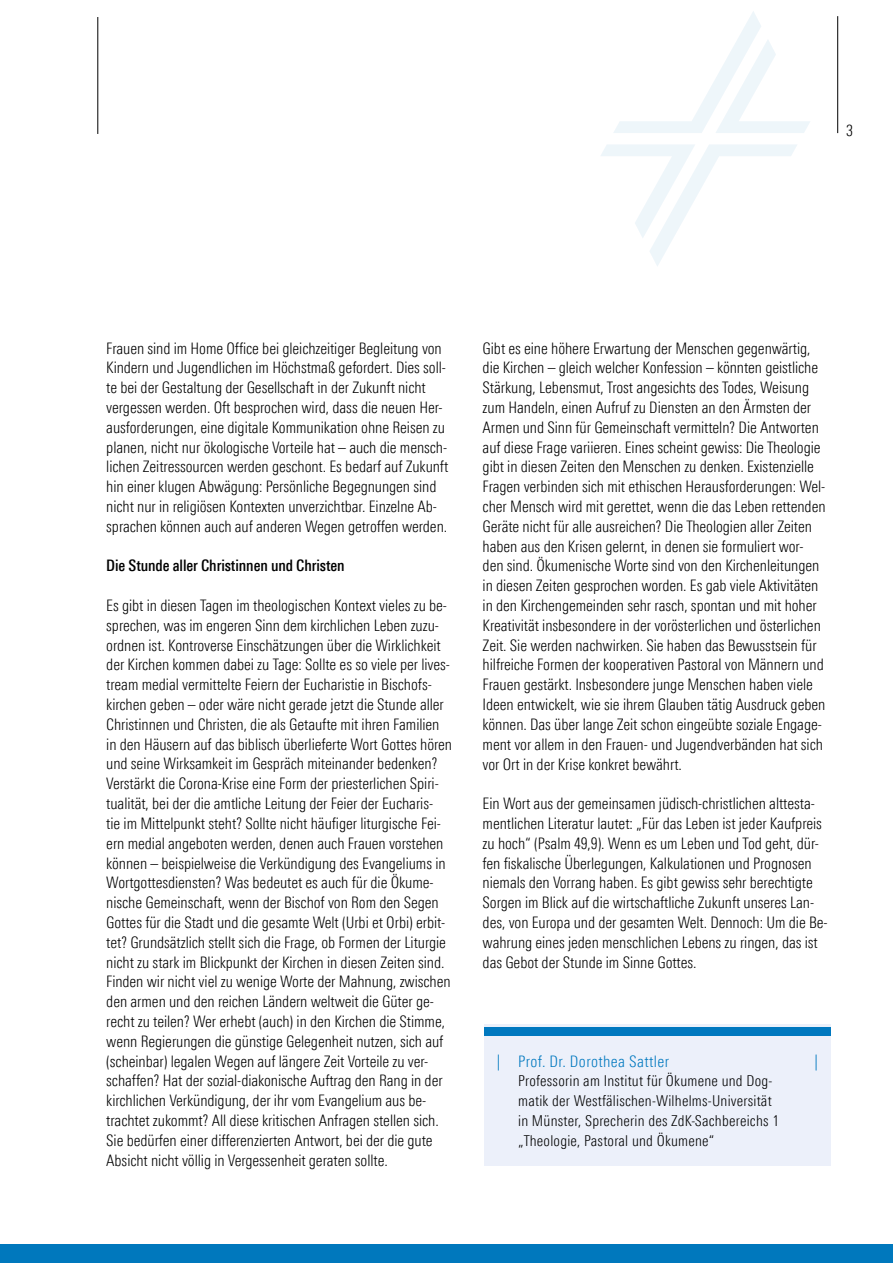
<style>
.page{position:relative;width:893px;height:1263px;background:#fff}
.page>*{position:absolute;margin:0;border:0;box-sizing:border-box;transform-origin:0 0}
.t1{font:300 15.9px/19.8px "Linotype Univers 320 Cn";letter-spacing:-.005em;color:#000}
.t2{font:500 15.9px "Linotype Univers 520 Cn";letter-spacing:-.005em;color:#000}
.t3{font:300 15.9px "Linotype Univers 320 Cn";letter-spacing:.025em;color:#0078bf}
.t4{font:300 15px/19.8px "Linotype Univers 320 Cn";letter-spacing:.015em;color:#000}
</style>
<div class="page">
<hr style="left:837px;top:16px;width:1px;height:117px;background:#000">
<hr style="left:97px;top:17px;width:1px;height:117px;background:#000">
<svg style="left:614px;top:11px;width:196px;height:122px"></svg>
<svg style="left:601px;top:145px;width:196px;height:121px"></svg>
<div style="left:0;top:1245px;width:893px;height:18px;background:#0078bd"></div>
<div style="left:484px;top:1024px;width:347px;height:141px;background:#ecf0fa"></div>
<div style="left:484px;top:1027px;width:347px;height:8px;background:#0078bf"></div>
<p class="t1" style="left:846px;top:120px;width:8px">3</p>
<p class="t1" style="left:106px;top:338px;width:343px">Frauen sind im Home Office bei gleichzeitiger Begleitung von Kindern und Jugendlichen im Höchstmaß gefordert. Dies soll&shy;te bei der Gestaltung der Gesellschaft in der Zukunft nicht vergessen werden. Oft besprochen wird, dass die neuen Her&shy;ausforderungen, eine digitale Kommunikation ohne Reisen zu planen, nicht nur ökologische Vorteile hat – auch die mensch&shy;lichen Zeitressourcen werden geschont. Es bedarf auf Zukunft hin einer klugen Abwägung: Persönliche Begegnungen sind nicht nur in religiösen Kontexten unverzichtbar. Einzelne Ab&shy;sprachen können auch auf anderen Wegen getroffen werden.</p>
<p class="t2" style="left:106px;top:556px;width:240px">Die Stunde aller Christinnen und Christen</p>
<p class="t1" style="left:106px;top:595px;width:347px">Es gibt in diesen Tagen im theologischen Kontext vieles zu be&shy;sprechen, was im engeren Sinn dem kirchlichen Leben zuzu&shy;ordnen ist. Kontroverse Einschätzungen über die Wirklichkeit der Kirchen kommen dabei zu Tage: Sollte es so viele per lives&shy;tream medial vermittelte Feiern der Eucharistie in Bischofs&shy;kirchen geben – oder wäre nicht gerade jetzt die Stunde aller Christinnen und Christen, die als Getaufte mit ihren Familien in den Häusern auf das biblisch überlieferte Wort Gottes hören und seine Wirksamkeit im Gespräch miteinander bedenken?<br>Verstärkt die Corona-Krise eine Form der priesterlichen Spiri&shy;tualität, bei der die amtliche Leitung der Feier der Eucharis-<br>tie im Mittelpunkt steht? Sollte nicht häufiger liturgische Fei&shy;ern medial angeboten werden, denen auch Frauen vorstehen können – beispielweise die Verkündigung des Evangeliums in Wortgottesdiensten? Was bedeutet es auch für die Ökume&shy;nische Gemeinschaft, wenn der Bischof von Rom den Segen Gottes für die Stadt und die gesamte Welt (Urbi et Orbi) erbit&shy;tet? Grundsätzlich stellt sich die Frage, ob Formen der Liturgie nicht zu stark im Blickpunkt der Kirchen in diesen Zeiten sind.<br>Finden wir nicht viel zu wenige Worte der Mahnung, zwischen den armen und den reichen Ländern weltweit die Güter ge&shy;recht zu teilen? Wer erhebt (auch) in den Kirchen die Stimme, wenn Regierungen die günstige Gelegenheit nutzen, sich auf (scheinbar) legalen Wegen auf längere Zeit Vorteile zu ver&shy;schaffen? Hat der sozial-diakonische Auftrag den Rang in der kirchlichen Verkündigung, der ihr vom Evangelium aus be&shy;trachtet zukommt? All diese kritischen Anfragen stellen sich.<br>Sie bedürfen einer differenzierten Antwort, bei der die gute Absicht nicht völlig in Vergessenheit geraten sollte.</p>
<p class="t1" style="left:483px;top:338px;width:344px">Gibt es eine höhere Erwartung der Menschen gegenwärtig, die Kirchen – gleich welcher Konfession – könnten geistliche Stärkung, Lebensmut, Trost angesichts des Todes, Weisung zum Handeln, einen Aufruf zu Diensten an den Ärmsten der Armen und Sinn für Gemeinschaft vermitteln? Die Antworten auf diese Frage variieren. Eines scheint gewiss: Die Theologie gibt in diesen Zeiten den Menschen zu denken. Existenzielle Fragen verbinden sich mit ethischen Herausforderungen: Wel&shy;cher Mensch wird mit gerettet, wenn die das Leben rettenden Geräte nicht für alle ausreichen? Die Theologien aller Zeiten haben aus den Krisen gelernt, in denen sie formuliert wor&shy;den sind. Ökumenische Worte sind von den Kirchenleitungen in diesen Zeiten gesprochen worden. Es gab viele Aktivitäten in den Kirchengemeinden sehr rasch, spontan und mit hoher Kreativität insbesondere in der vorösterlichen und österlichen Zeit. Sie werden nachwirken. Sie haben das Bewusstsein für hilfreiche Formen der kooperativen Pastoral von Männern und Frauen gestärkt. Insbesondere junge Menschen haben viele Ideen entwickelt, wie sie ihrem Glauben tätig Ausdruck geben können. Das über lange Zeit schon eingeübte soziale Engage&shy;ment vor allem in den Frauen- und Jugendverbänden hat sich vor Ort in der Krise konkret bewährt.</p>
<p class="t1" style="left:483px;top:793px;width:346px">Ein Wort aus der gemeinsamen jüdisch-christlichen alttesta&shy;mentlichen Literatur lautet: „Für das Leben ist jeder Kaufpreis zu hoch“ (Psalm 49,9). Wenn es um Leben und Tod geht, dür&shy;fen fiskalische Überlegungen, Kalkulationen und Prognosen niemals den Vorrang haben. Es gibt gewiss sehr berechtigte Sorgen im Blick auf die wirtschaftliche Zukunft unseres Lan&shy;des, von Europa und der gesamten Welt. Dennoch: Um die Be&shy;wahrung eines jeden menschlichen Lebens zu ringen, das ist das Gebot der Stunde im Sinne Gottes.</p>
<p class="t3" style="left:497px;top:1052px;width:174px">| Prof. Dr. Dorothea Sattler</p>
<p class="t3" style="left:814px;top:1052px;width:5px">|</p>
<p class="t4" style="left:518px;top:1071px;width:262px">Professorin am Institut für Ökumene und Dog&shy;matik der Westfälischen-Wilhelms-Universität in Münster, Sprecherin des ZdK-Sachbereichs 1 „Theologie, Pastoral und Ökumene“</p>
</div>
